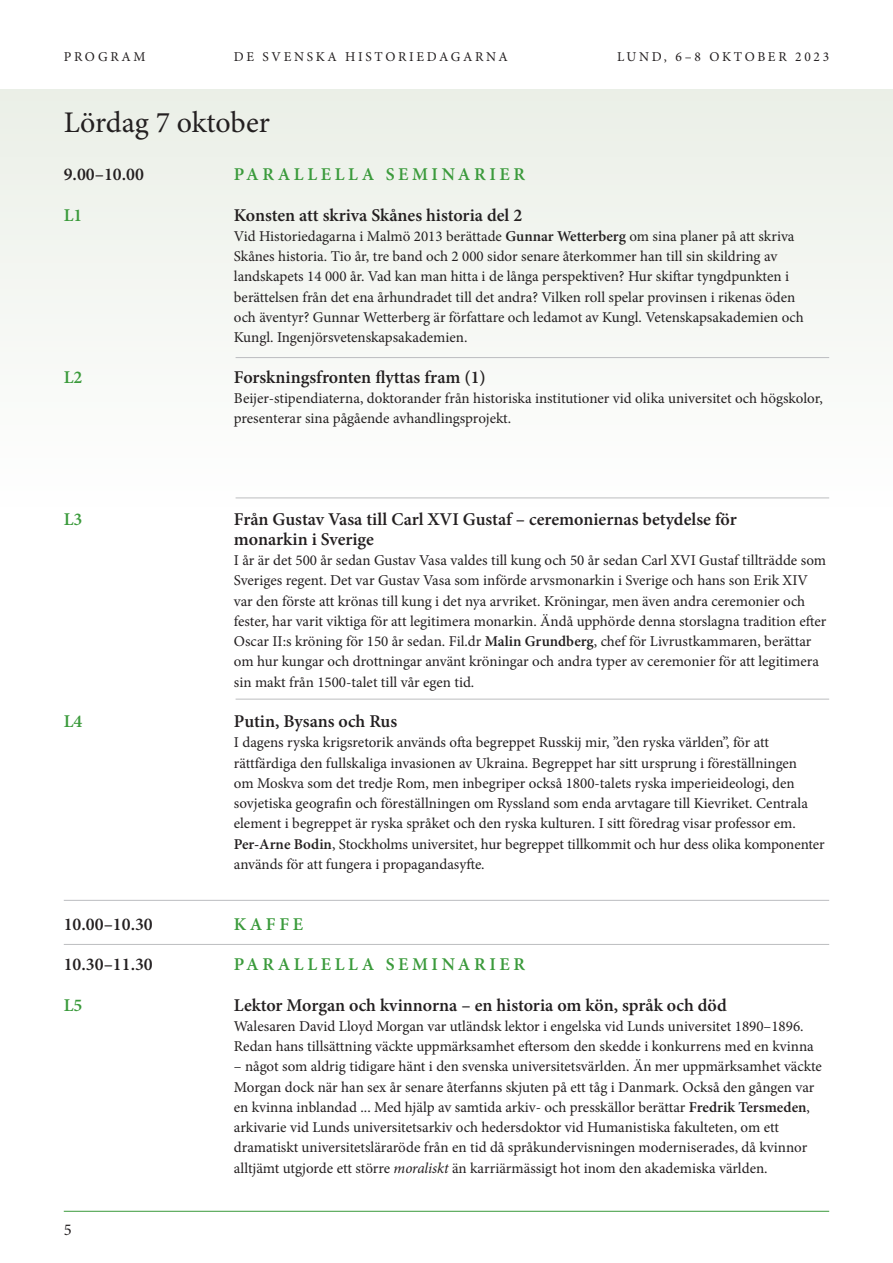
<style>
.page{position:relative;width:893px;height:1263px;background:#fff}
.page>*{position:absolute;margin:0;border:0;box-sizing:border-box;transform-origin:0 0}
.t1{font:30px "Minion Pro";letter-spacing:-.005em;color:#231f20}
.t2{font:600 18px "Minion Pro";color:#231f20}
.t3{font:600 18px "Minion Pro";letter-spacing:.2em;color:#3a9a3b}
.t4{font:16.5px "Minion Pro";color:#231f20}
.t5{font:15px "Minion Pro";color:#231f20}
.t6{font:13.5px "Minion Pro";letter-spacing:.2em;color:#231f20}
.s1{font-weight:600}
.s2{font-style:italic}
</style>
<div class="page">
<div style="left:0;top:89px;width:893px;height:421px;background:#f4f7f3"></div>
<hr style="left:236px;top:357px;width:593px;height:1px;background:#bcbdc0">
<hr style="left:236px;top:497px;width:593px;height:1px;background:#bcbdc0">
<hr style="left:236px;top:699px;width:593px;height:1px;background:#bcbdc0">
<hr style="left:64px;top:900px;width:765px;height:1px;background:#bcbdc0">
<hr style="left:64px;top:944px;width:765px;height:1px;background:#bcbdc0">
<hr style="left:64px;top:1211px;width:765px;height:1px;background:#3a9a3b">
<p class="t6" style="left:64px;top:47px;width:83px">PROGRAM</p>
<p class="t6" style="left:234px;top:47px;width:275px">DE SVENSKA HISTORIEDAGARNA</p>
<p class="t6" style="left:617px;top:47px;width:214px">LUND, 6–8 OKTOBER 2023</p>
<p class="t1" style="left:64px;top:102px;width:208px">Lördag 7 oktober</p>
<p class="t2" style="left:64px;top:162px;width:82px">9.00–10.00</p>
<p class="t3" style="left:234px;top:162px;width:293px">PARALLELLA SEMINARIER</p>
<p class="t3" style="left:64px;top:202px;width:20px">L1</p>
<p class="t2" style="left:234px;top:202px;width:290px">Konsten att skriva Skånes historia del 2</p>
<p class="t5" style="left:234px;top:226px;width:562px">Vid Historiedagarna i Malmö 2013 berättade <span class="s1">Gunnar Wetterberg</span> om sina planer på att skriva</p>
<p class="t5" style="left:234px;top:246px;width:545px">Skånes historia. Tio år, tre band och 2 000 sidor senare återkommer han till sin skildring av</p>
<p class="t5" style="left:234px;top:267px;width:557px">landskapets 14 000 år. Vad kan man hitta i de långa perspektiven? Hur skiftar tyngdpunkten i</p>
<p class="t5" style="left:234px;top:287px;width:563px">berättelsen från det ena århundradet till det andra? Vilken roll spelar provinsen i rikenas öden</p>
<p class="t5" style="left:234px;top:307px;width:571px">och äventyr? Gunnar Wetterberg är författare och ledamot av Kungl. Vetenskapsakademien och</p>
<p class="t5" style="left:234px;top:327px;width:235px">Kungl. Ingenjörsvetenskapsakademien.</p>
<p class="t3" style="left:64px;top:364px;width:20px">L2</p>
<p class="t2" style="left:234px;top:364px;width:254px">Forskningsfronten flyttas fram (1)</p>
<p class="t5" style="left:234px;top:388px;width:590px">Beijer-stipendiaterna, doktorander från historiska institutioner vid olika universitet och högskolor,</p>
<p class="t5" style="left:234px;top:408px;width:279px">presenterar sina pågående avhandlingsprojekt.</p>
<p class="t3" style="left:64px;top:506px;width:20px">L3</p>
<p class="t2" style="left:234px;top:506px;width:504px">Från Gustav Vasa till Carl XVI Gustaf – ceremoniernas betydelse för</p>
<p class="t2" style="left:234px;top:526px;width:142px">monarkin i Sverige</p>
<p class="t5" style="left:234px;top:550px;width:594px">I år är det 500 år sedan Gustav Vasa valdes till kung och 50 år sedan Carl XVI Gustaf tillträdde som</p>
<p class="t5" style="left:234px;top:570px;width:576px">Sveriges regent. Det var Gustav Vasa som införde arvsmonarkin i Sverige och hans son Erik XIV</p>
<p class="t5" style="left:234px;top:591px;width:573px">var den förste att krönas till kung i det nya arvriket. Kröningar, men även andra ceremonier och</p>
<p class="t5" style="left:234px;top:611px;width:594px">fester, har varit viktiga för att legitimera monarkin. Ändå upphörde denna storslagna tradition efter</p>
<p class="t5" style="left:234px;top:631px;width:579px">Oscar II:s kröning för 150 år sedan. Fil.dr <span class="s1">Malin Grundberg</span>, chef för Livrustkammaren, berättar</p>
<p class="t5" style="left:234px;top:651px;width:587px">om hur kungar och drottningar använt kröningar och andra typer av ceremonier för att legitimera</p>
<p class="t5" style="left:234px;top:672px;width:242px">sin makt från 1500-talet till vår egen tid.</p>
<p class="t3" style="left:64px;top:709px;width:20px">L4</p>
<p class="t2" style="left:234px;top:709px;width:165px">Putin, Bysans och Rus</p>
<p class="t5" style="left:234px;top:732px;width:537px">I dagens ryska krigsretorik används ofta begreppet Russkij mir, ”den ryska världen”, för att</p>
<p class="t5" style="left:234px;top:753px;width:565px">rättfärdiga den fullskaliga invasionen av Ukraina. Begreppet har sitt ursprung i föreställningen</p>
<p class="t5" style="left:234px;top:773px;width:562px">om Moskva som det tredje Rom, men inbegriper också 1800-talets ryska imperieideologi, den</p>
<p class="t5" style="left:234px;top:793px;width:575px">sovjetiska geografin och föreställningen om Ryssland som enda arvtagare till Kievriket. Centrala</p>
<p class="t5" style="left:234px;top:813px;width:563px">element i begreppet är ryska språket och den ryska kulturen. I sitt föredrag visar professor em.</p>
<p class="t5" style="left:234px;top:834px;width:592px"><span class="s1">Per-Arne Bodin</span>, Stockholms universitet, hur begreppet tillkommit och hur dess olika komponenter</p>
<p class="t5" style="left:234px;top:854px;width:252px">används för att fungera i propagandasyfte.</p>
<p class="t2" style="left:64px;top:911px;width:91px">10.00–10.30</p>
<p class="t3" style="left:234px;top:911px;width:71px">KAFFE</p>
<p class="t2" style="left:64px;top:952px;width:91px">10.30–11.30</p>
<p class="t3" style="left:234px;top:952px;width:293px">PARALLELLA SEMINARIER</p>
<p class="t3" style="left:64px;top:992px;width:20px">L5</p>
<p class="t2" style="left:234px;top:992px;width:494px">Lektor Morgan och kvinnorna – en historia om kön, språk och död</p>
<p class="t5" style="left:234px;top:1016px;width:571px">Walesaren David Lloyd Morgan var utländsk lektor i engelska vid Lunds universitet 1890–1896.</p>
<p class="t5" style="left:234px;top:1036px;width:581px">Redan hans tillsättning väckte uppmärksamhet eftersom den skedde i konkurrens med en kvinna</p>
<p class="t5" style="left:234px;top:1056px;width:589px">– något som aldrig tidigare hänt i den svenska universitetsvärlden. Än mer uppmärksamhet väckte</p>
<p class="t5" style="left:234px;top:1077px;width:582px">Morgan dock när han sex år senare återfanns skjuten på ett tåg i Danmark. Också den gången var</p>
<p class="t5" style="left:234px;top:1097px;width:578px">en kvinna inblandad ... Med hjälp av samtida arkiv- och presskällor berättar <span class="s1">Fredrik Tersmeden</span>,</p>
<p class="t5" style="left:234px;top:1117px;width:547px">arkivarie vid Lunds universitetsarkiv och hedersdoktor vid Humanistiska fakulteten, om ett</p>
<p class="t5" style="left:234px;top:1137px;width:575px">dramatiskt universitetsläraröde från en tid då språkundervisningen moderniserades, då kvinnor</p>
<p class="t5" style="left:234px;top:1158px;width:535px">alltjämt utgjorde ett större <span class="s2">moraliskt</span> än karriärmässigt hot inom den akademiska världen.</p>
<p class="t4" style="left:64px;top:1218px;width:9px">5</p>
</div>
